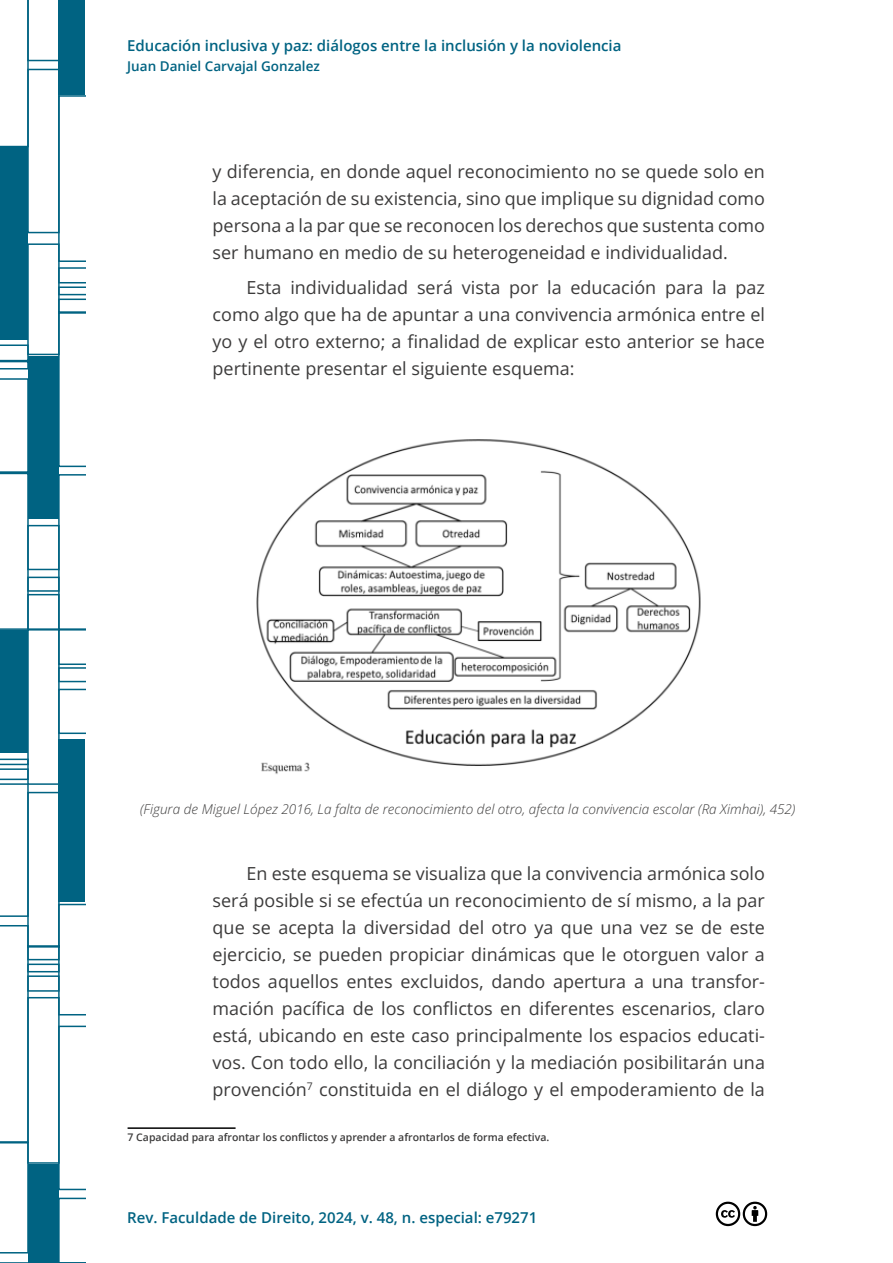
<style>
.page{position:relative;width:893px;height:1263px;background:#fff}
.page>*{position:absolute;margin:0;border:0;box-sizing:border-box;transform-origin:0 0}
.t1{font:18px/27px "Open Sans";color:#3c3b3b;text-align:justify}
.t2{font:600 15px "Open Sans";color:#006382}
.t3{font:italic 300 13.5px "Open Sans";color:#3c3b3b}
.t4{font:600 13.5px "Open Sans";color:#006382}
.t5{font:600 10.5px "Open Sans";color:#3c3b3b}
</style>
<div class="page">
<svg style="left:0;top:0;width:85px;height:1263px"></svg>
<svg style="left:715px;top:1201px;width:53px;height:26px"></svg>
<img style="left:256px;top:439px;width:445px;height:335px">
<hr style="left:128px;top:1127px;width:108px;height:2px;background:#000">
<p class="t2" style="left:127px;top:35px;width:496px">Educación inclusiva y paz: diálogos entre la inclusión y la noviolencia</p>
<p class="t4" style="left:127px;top:57px;width:194px">Juan Daniel Carvajal Gonzalez</p>
<p class="t1" style="left:213px;top:157px;width:554px">y diferencia, en donde aquel reconocimiento no se quede solo en la aceptación de su existencia, sino que implique su dignidad como persona a la par que se reconocen los derechos que sustenta como ser humano en medio de su heterogeneidad e individualidad.</p>
<p class="t1" style="left:213px;top:274px;width:554px;text-indent:34px">Esta individualidad será vista por la educación para la paz como algo que ha de apuntar a una convivencia armónica entre el yo y el otro externo; a finalidad de explicar esto anterior se hace pertinente presentar el siguiente esquema:</p>
<p class="t3" style="left:140px;top:799px;width:657px">(Figura de Miguel López 2016, La falta de reconocimiento del otro, afecta la convivencia escolar (Ra Ximhai), 452)</p>
<p class="t1" style="left:213px;top:859px;width:554px;text-indent:34px">En este esquema se visualiza que la convivencia armónica solo será posible si se efectúa un reconocimiento de sí mismo, a la par que se acepta la diversidad del otro ya que una vez se de este ejercicio, se pueden propiciar dinámicas que le otorguen valor a todos aquellos entes excluidos, dando apertura a una transfor&shy;mación pacífica de los conflictos en diferentes escenarios, claro está, ubicando en este caso principalmente los espacios educati&shy;vos. Con todo ello, la conciliación y la mediación posibilitarán una provención<sup>7</sup> constituida en el diálogo y el empoderamiento de la</p>
<p class="t5" style="left:128px;top:1130px;width:423px">7 Capacidad para afrontar los conflictos y aprender a afrontarlos de forma efectiva.</p>
<p class="t2" style="left:127px;top:1208px;width:412px">Rev. Faculdade de Direito, 2024, v. 48, n. especial: e79271</p>
</div>
